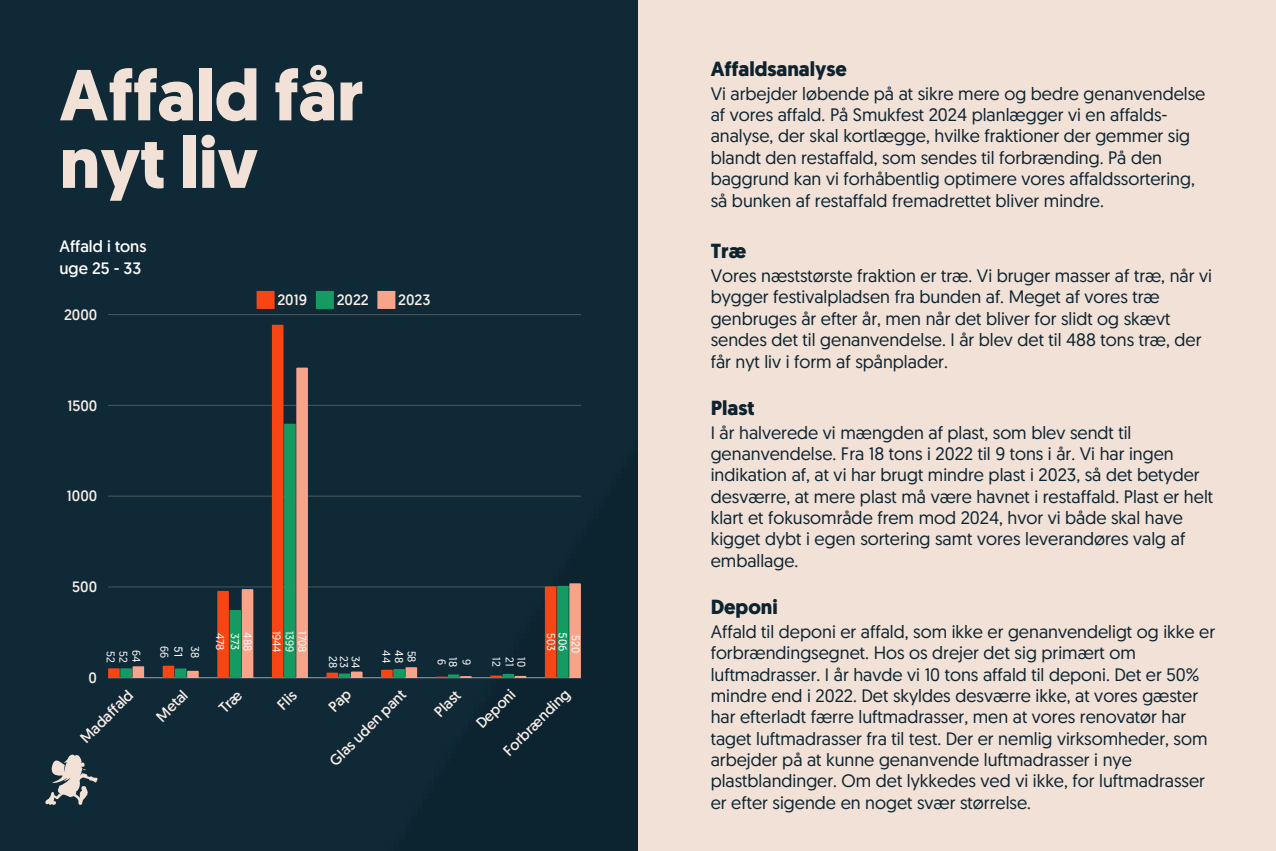
<style>
.page{position:relative;width:1276px;height:851px;background:#fff}
.page>*{position:absolute;margin:0;border:0;box-sizing:border-box;transform-origin:0 0}
.t1{font:700 72px/67.5px "Geomanist";color:#f1e1d6}
.t2{font:700 20.4px "Geomanist";color:#0c2330}
.t3{font:18px/21.3px "Geomanist";color:#0c2330}
.t4{font:16.5px/22.5px "Geomanist";color:#fff}
.t5{font:15px "Geomanist";color:#faeee7}
.t6{font:11.25px "Geomanist";color:#fff}
.t7{font:11.25px "Roboto";color:#fff}
</style>
<div class="page">
<div style="left:638px;top:0;width:638px;height:850px;background:#f1e1d6"></div>
<div style="left:0;top:0;width:638px;height:850px;background:#102937"></div>
<div style="left:257px;top:291px;width:18px;height:18px;background:#f84514"></div>
<div style="left:316px;top:291px;width:18px;height:18px;background:#159b62"></div>
<div style="left:377px;top:291px;width:18px;height:18px;background:#f7a48b"></div>
<hr style="left:108px;top:586px;width:473px;height:1px;background:#faeee7">
<hr style="left:108px;top:496px;width:473px;height:1px;background:#faeee7">
<hr style="left:108px;top:405px;width:473px;height:1px;background:#faeee7">
<hr style="left:108px;top:314px;width:473px;height:1px;background:#faeee7">
<hr style="left:108px;top:677px;width:473px;height:1px;background:#faeee7">
<svg style="left:108px;top:666px;width:36px;height:11px"></svg>
<svg style="left:163px;top:665px;width:36px;height:12px"></svg>
<svg style="left:217px;top:589px;width:36px;height:88px;background:#a27450"></svg>
<svg style="left:272px;top:325px;width:36px;height:352px;background:#9c6d4b"></svg>
<svg style="left:326px;top:671px;width:36px;height:6px"></svg>
<svg style="left:381px;top:667px;width:36px;height:10px"></svg>
<svg style="left:436px;top:674px;width:36px;height:3px"></svg>
<svg style="left:490px;top:674px;width:36px;height:3px"></svg>
<svg style="left:545px;top:583px;width:36px;height:94px;background:#a37c54"></svg>
<svg style="left:45px;top:754px;width:53px;height:51px;background:#6d7579"></svg>
<svg style="left:218px;top:690px;width:25px;height:24px"></svg>
<svg style="left:328px;top:690px;width:26px;height:22px"></svg>
<p class="t1" style="left:60px;top:69px;width:306px">Affald får nyt liv</p>
<p class="t2" style="left:711px;top:61px;width:138px">Affaldsanalyse</p>
<p class="t3" style="left:711px;top:84px;width:496px">Vi arbejder løbende på at sikre mere og bedre genanvendelse af vores affald. På Smukfest 2024 planlægger vi en affalds&shy;analyse, der skal kortlægge, hvilke fraktioner der gemmer sig blandt den restaffald, som sendes til forbrænding. På den baggrund kan vi forhåbentlig optimere vores affaldssortering, så bunken af restaffald fremadrettet bliver mindre.</p>
<p class="t2" style="left:711px;top:243px;width:37px">Træ</p>
<p class="t3" style="left:711px;top:267px;width:503px">Vores næststørste fraktion er træ. Vi bruger masser af træ, når vi bygger festivalpladsen fra bunden af. Meget af vores træ genbruges år efter år, men når det bliver for slidt og skævt sendes det til genanvendelse. I år blev det til 488 tons træ, der får nyt liv i form af spånplader.</p>
<p class="t2" style="left:711px;top:399px;width:45px">Plast</p>
<p class="t3" style="left:711px;top:423px;width:504px">I år halverede vi mængden af plast, som blev sendt til genanvendelse. Fra 18 tons i 2022 til 9 tons i år. Vi har ingen indikation af, at vi har brugt mindre plast i 2023, så det betyder desværre, at mere plast må være havnet i restaffald. Plast er helt klart et fokusområde frem mod 2024, hvor vi både skal have kigget dybt i egen sortering samt vores leverandøres valg af emballage.</p>
<p class="t2" style="left:711px;top:598px;width:69px">Deponi</p>
<p class="t3" style="left:711px;top:622px;width:506px">Affald til deponi er affald, som ikke er genanvendeligt og ikke er forbrændingsegnet. Hos os drejer det sig primært om luftmadrasser. I år havde vi 10 tons affald til deponi. Det er 50% mindre end i 2022. Det skyldes desværre ikke, at vores gæster har efterladt færre luftmadrasser, men at vores renovatør har taget luftmadrasser fra til test. Der er nemlig virksomheder, som arbejder på at kunne genanvende luftmadrasser i nye plastblandinger. Om det lykkedes ved vi ikke, for luftmadrasser er efter sigende en noget svær størrelse.</p>
<h2 class="t4" style="left:60px;top:236px;width:88px">Affald i tons uge 25 - 33</h2>
<p class="t5" style="left:277px;top:294px;width:31px">2019</p>
<p class="t5" style="left:337px;top:294px;width:34px">2022</p>
<p class="t5" style="left:398px;top:294px;width:34px">2023</p>
<p class="t5" style="left:64px;top:308px;width:35px">2000</p>
<p class="t5" style="left:68px;top:399px;width:31px">1500</p>
<p class="t5" style="left:67px;top:490px;width:32px">1000</p>
<p class="t5" style="left:72px;top:581px;width:26px">500</p>
<p class="t6" style="left:281px;top:630px;width:24px;rotate:90deg">1944</p>
<h2 class="t6" style="left:225px;top:632px;width:19px;rotate:90deg">478</h2>
<p class="t6" style="left:294px;top:630px;width:23px;rotate:90deg">1399</p>
<p class="t6" style="left:252px;top:632px;width:20px;rotate:90deg">488</p>
<p class="t6" style="left:307px;top:631px;width:23px;rotate:90deg">1708</p>
<p class="t6" style="left:555px;top:632px;width:19px;rotate:90deg">503</p>
<p class="t7" style="left:569px;top:632px;width:20px;rotate:90deg">506</p>
<p class="t6" style="left:240px;top:633px;width:19px;rotate:90deg">373</p>
<p class="t6" style="left:580px;top:635px;width:19px;rotate:90deg">520</p>
<p class="t6" style="left:141px;top:650px;width:14px;rotate:90deg">64</p>
<p class="t6" style="left:200px;top:646px;width:14px;rotate:90deg">38</p>
<h2 class="t6" style="left:115px;top:650px;width:13px;rotate:90deg">52</h2>
<h2 class="t6" style="left:128px;top:650px;width:13px;rotate:90deg">52</h2>
<p class="t6" style="left:169px;top:646px;width:14px;rotate:90deg">66</p>
<h2 class="t7" style="left:185px;top:646px;width:14px;rotate:90deg">51</h2>
<p class="t6" style="left:337px;top:656px;width:13px;rotate:90deg">28</p>
<p class="t6" style="left:349px;top:656px;width:13px;rotate:90deg">23</p>
<p class="t6" style="left:391px;top:650px;width:14px;rotate:90deg">44</p>
<p class="t7" style="left:406px;top:650px;width:14px;rotate:90deg">48</p>
<p class="t6" style="left:446px;top:659px;width:8px;rotate:90deg">6</p>
<p class="t6" style="left:457px;top:657px;width:11px;rotate:90deg">18</p>
<p class="t6" style="left:501px;top:657px;width:11px;rotate:90deg">12</p>
<p class="t6" style="left:514px;top:657px;width:11px;rotate:90deg">21</p>
<p class="t6" style="left:360px;top:656px;width:14px;rotate:90deg">34</p>
<p class="t6" style="left:416px;top:650px;width:14px;rotate:90deg">58</p>
<p class="t6" style="left:471px;top:659px;width:8px;rotate:90deg">9</p>
<p class="t6" style="left:526px;top:657px;width:11px;rotate:90deg">10</p>
<p class="t5" style="left:89px;top:671px;width:10px">0</p>
<p class="t5" style="left:79px;top:736px;width:69px;rotate:-45deg">Madaf ald</p>
<p class="t5" style="left:154px;top:714px;width:39px;rotate:-45deg">Metal</p>
<p class="t5" style="left:276px;top:702px;width:22px;rotate:-45deg">Flis</p>
<p class="t5" style="left:328px;top:758px;width:102px;rotate:-45deg">Glas uden pant</p>
<p class="t5" style="left:432px;top:709px;width:32px;rotate:-45deg">Plast</p>
<p class="t5" style="left:474px;top:721px;width:50px;rotate:-45deg">Deponi</p>
<p class="t5" style="left:501px;top:748px;width:89px;rotate:-45deg">Forbrænding</p>
</div>
